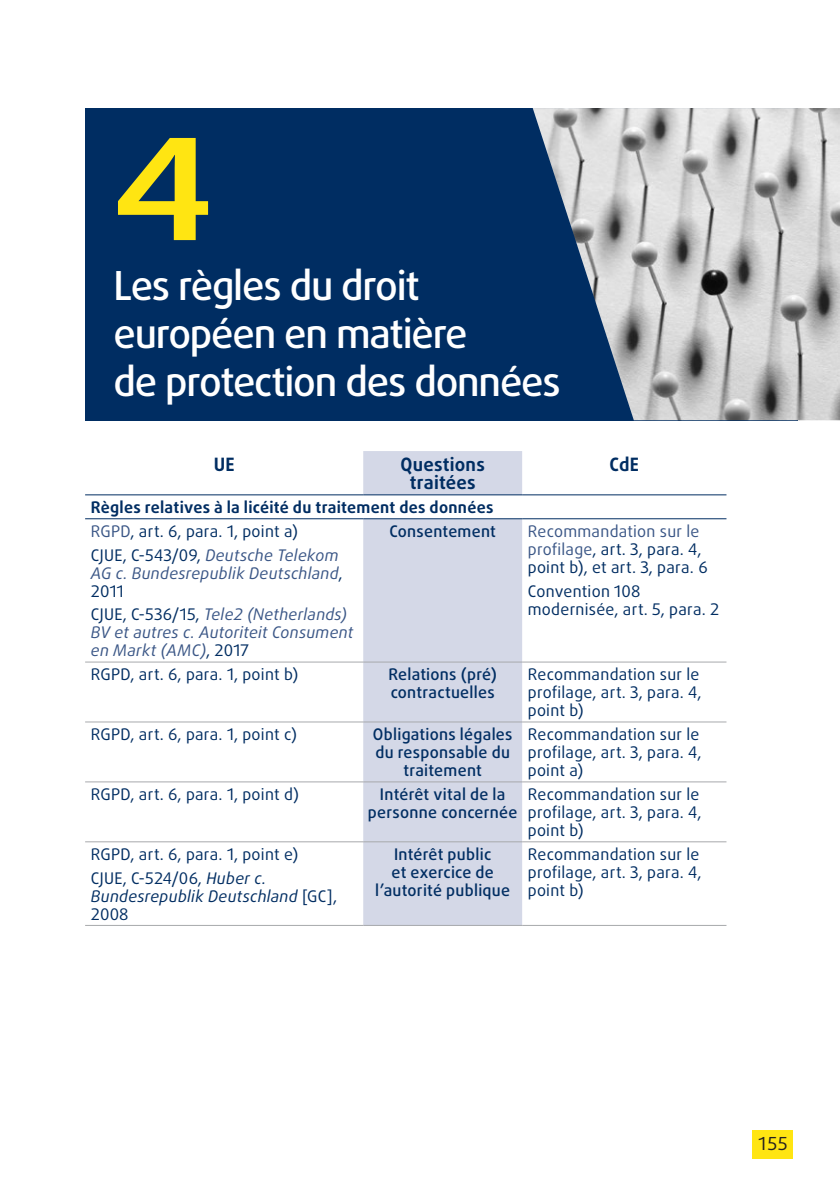
<style>
.page{position:relative;width:840px;height:1191px;background:#fff}
.page>*{position:absolute;margin:0;border:0;box-sizing:border-box;transform-origin:0 0}
.t1{font:700 141px "Daxline Pro";color:#ffe512;scale:1.22 1}
.t2{font:500 40px/48px "Daxline Pro";letter-spacing:-.03em;color:#fff}
.table_header{font:700 18.4px/18px "Daxline Pro";letter-spacing:.01em;color:#002d62;text-align:center}
.t3{font:18px "Daxline Pro";color:#231f20}
.table_left{font:16px/18px "Daxline Pro";letter-spacing:.02em;color:#002d62;text-align:justify}
.table_center_med{font:500 16px/18px "Daxline Pro";letter-spacing:.015em;color:#002d62;text-align:center}
.table_left-2{font:italic 16px/18px "Daxline Pro";letter-spacing:.015em;color:#3a5686}
.table_left-3{font:italic 16px/18px "Daxline Pro";letter-spacing:.015em;color:#002d62}
.table_subheader{font:700 16px "Daxline Pro";letter-spacing:.015em;color:#002d62}
.s1{color:#3a5686}
.s2{font-style:normal;color:#002d62}
.s3{font-style:normal}
</style>
<div class="page">
<div style="left:752px;top:1130px;width:40px;height:29px;background:#ffe512"></div>
<div style="left:363px;top:451px;width:159px;height:474px;background:#d4d8e7"></div>
<div style="left:85px;top:495px;width:641px;height:24px;background:#fff"></div>
<hr style="left:85px;top:494px;width:278px;height:1px;background:#002d62">
<hr style="left:363px;top:494px;width:159px;height:1px;background:#002d62">
<hr style="left:522px;top:494px;width:204px;height:1px;background:#002d62">
<hr style="left:85px;top:925px;width:278px;height:1px;background:#a7a9ac">
<hr style="left:363px;top:925px;width:159px;height:1px;background:#a7a9ac">
<hr style="left:522px;top:925px;width:204px;height:1px;background:#a7a9ac">
<hr style="left:85px;top:661px;width:278px;height:1px;background:#a7a9ac">
<hr style="left:363px;top:661px;width:159px;height:1px;background:#a7a9ac">
<hr style="left:522px;top:661px;width:204px;height:1px;background:#a7a9ac">
<hr style="left:85px;top:721px;width:278px;height:1px;background:#a7a9ac">
<hr style="left:363px;top:721px;width:159px;height:1px;background:#a7a9ac">
<hr style="left:522px;top:721px;width:204px;height:1px;background:#a7a9ac">
<hr style="left:85px;top:781px;width:278px;height:1px;background:#a7a9ac">
<hr style="left:363px;top:781px;width:159px;height:1px;background:#a7a9ac">
<hr style="left:522px;top:781px;width:204px;height:1px;background:#a7a9ac">
<hr style="left:85px;top:841px;width:278px;height:1px;background:#a7a9ac">
<hr style="left:363px;top:841px;width:159px;height:1px;background:#a7a9ac">
<hr style="left:522px;top:841px;width:204px;height:1px;background:#a7a9ac">
<hr style="left:85px;top:518px;width:278px;height:1px;background:#002d62">
<hr style="left:363px;top:518px;width:159px;height:1px;background:#002d62">
<hr style="left:522px;top:518px;width:204px;height:1px;background:#002d62">
<div style="left:85px;top:108px;width:712px;height:312px;background:#002d62"></div>
<img style="left:532px;top:108px;width:307px;height:312px">
<p class="t1" style="left:112px;top:96px;width:86px">4</p>
<p class="t2" style="left:113px;top:262px;width:448px">Les règles du droit européen en matière<br>de protection des données</p>
<p class="table_header" style="left:213px;top:455px;width:22px">UE</p>
<p class="table_header" style="left:400px;top:455px;width:86px">Questions traitées</p>
<p class="table_header" style="left:609px;top:455px;width:31px">CdE</p>
<p class="table_subheader" style="left:91px;top:497px;width:404px">Règles relatives à la licéité du traitement des données</p>
<p class="table_left" style="left:91px;top:522px;width:208px"><span class="s1">RGPD</span>, art. 6, para. 1, point a)</p>
<p class="table_left-2" style="left:91px;top:546px;width:253px"><span class="s2">CJUE, C‑543/09,</span> Deutsche Telekom<br>AG c. Bundesrepublik Deutschland<span class="s2">,<br>2011</span></p>
<p class="table_left-2" style="left:91px;top:605px;width:264px"><span class="s2">CJUE, C‑536/15,</span> Tele2 (Netherlands)<br>BV et autres c. Autoriteit Consument en Markt (AMC)<span class="s2">, 2017</span></p>
<p class="table_center_med" style="left:389px;top:522px;width:108px">Consentement</p>
<p class="table_left" style="left:527px;top:522px;width:181px;text-align:left"><span class="s1">Recommandation sur le profilage</span>, art. 3, para. 4, point b), et art. 3, para. 6</p>
<p class="table_left" style="left:527px;top:582px;width:193px">Convention 108 modernisée, art. 5, para. 2</p>
<p class="table_left" style="left:91px;top:665px;width:209px">RGPD, art. 6, para. 1, point b)</p>
<p class="table_center_med" style="left:388px;top:665px;width:110px;text-align:left">Relations (pré) contractuelles</p>
<p class="table_left" style="left:527px;top:665px;width:175px">Recommandation sur le profilage, art. 3, para. 4, point b)</p>
<p class="table_left" style="left:91px;top:725px;width:208px">RGPD, art. 6, para. 1, point c)</p>
<p class="table_center_med" style="left:372px;top:725px;width:141px">Obligations légales du responsable du traitement</p>
<p class="table_left" style="left:527px;top:725px;width:175px">Recommandation sur le profilage, art. 3, para. 4, point a)</p>
<p class="table_left" style="left:91px;top:785px;width:210px">RGPD, art. 6, para. 1, point d)</p>
<p class="table_center_med" style="left:368px;top:785px;width:151px">Intérêt vital de la personne concernée</p>
<p class="table_left" style="left:527px;top:785px;width:175px">Recommandation sur le profilage, art. 3, para. 4, point b)</p>
<p class="table_left" style="left:91px;top:845px;width:209px">RGPD, art. 6, para. 1, point e)</p>
<p class="table_left-3" style="left:91px;top:869px;width:248px"><span class="s3">CJUE, C‑524/06,</span> Huber c.<br>Bundesrepublik Deutschland <span class="s3">[GC],<br>2008</span></p>
<p class="table_center_med" style="left:375px;top:845px;width:136px">Intérêt public<br>et exercice de l’autorité publique</p>
<p class="table_left" style="left:527px;top:845px;width:175px">Recommandation sur le profilage, art. 3, para. 4, point b)</p>
<p class="t3" style="left:756px;top:1131px;width:32px">155</p>
</div>
